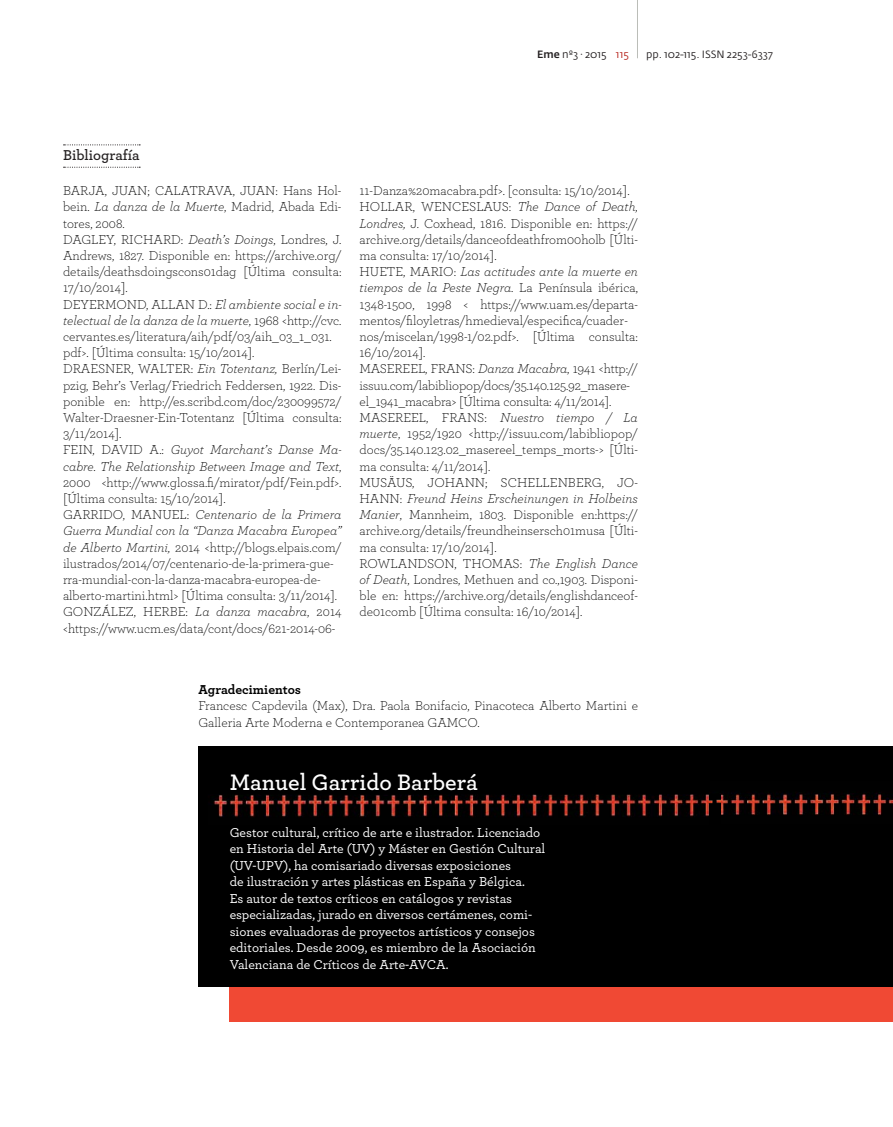
<style>
.page{position:relative;width:893px;height:1127px;background:#fff}
.page>*{position:absolute;margin:0;border:0;box-sizing:border-box;transform-origin:0 0}
.t1{font:600 23.55px "Archer";color:#fff}
.t2{font:600 15px "Archer";color:#231f20}
.t3{font:300 13.5px/16.2px "Archer";color:#000}
.t4{font:500 13.5px/16.5px "Archer";color:#fff}
.t5{font:700 13.5px "Archer";color:#000}
.t6{font:10.5px "Fedra Sans Pro";color:#231f20}
.t7{font:10.5px "Fedra Sans Pro";color:#b6231b}
.s1{font-weight:500}
.s2{font-style:italic}
</style>
<div class="page">
<hr style="left:637px;top:0;width:1px;height:58px;background:#bbbdb8">
<div style="left:230px;top:766px;width:663px;height:256px;background:#f04934"></div>
<div style="left:198px;top:746px;width:695px;height:240px;background:#000"></div>
<svg style="left:64px;top:144px;width:76px;height:1px"></svg>
<svg style="left:64px;top:167px;width:76px;height:1px"></svg>
<img style="left:213px;top:794px;width:496px;height:24px">
<img style="left:720px;top:792px;width:173px;height:24px">
<img style="left:709px;top:799px;width:11px;height:5px">
<p class="t2" style="left:63px;top:150px;width:78px">Bibliografía</p>
<p class="t6" style="left:537px;top:50px;width:71px"><span class="s1">Eme</span> nº3 · 2015</p>
<p class="t6" style="left:646px;top:50px;width:128px">pp. 102-115. ISSN 2253-6337</p>
<p class="t7" style="left:616px;top:50px;width:14px">115</p>
<p class="t3" style="left:63px;top:183px;width:280px">BARJA, JUAN; CALATRAVA, JUAN: Hans Hol&shy;bein. <span class="s2">La danza de la Muerte</span>, Madrid, Abada Edi&shy;tores, 2008.<br>DAGLEY, RICHARD: <span class="s2">Death’s Doings</span>, Londres, J.<br>Andrews, 1827. Disponible en: https://archive.org/ details/deathsdoingscons01dag [Última consulta:<br>17/10/2014].<br>DEYERMOND, ALLAN D.: <span class="s2">El ambiente social e in&shy;telectual de la danza de la muerte</span>, 1968 &lt;http://cvc. cervantes.es/literatura/aih/pdf/03/aih_03_1_031. pdf&gt;. [Última consulta: 15/10/2014].<br>DRAESNER, WALTER: <span class="s2">Ein Totentanz,</span> Berlín/Lei&shy;pzig, Behr’s Verlag/Friedrich Feddersen, 1922. Dis&shy;ponible en: http://es.scribd.com/doc/230099572/ Walter-Draesner-Ein-Totentanz [Última consulta:<br>3/11/2014].<br>FEIN, DAVID A.: <span class="s2">Guyot Marchant’s Danse Ma&shy;cabre. The Relationship Between Image and Text</span>, 2000 &lt;http://www.glossa.fi/mirator/pdf/Fein.pdf&gt;. [Última consulta: 15/10/2014].<br>GARRIDO, MANUEL: <span class="s2">Centenario de la Primera Guerra Mundial con la “Danza Macabra Europea” de Alberto Martini,</span> 2014 &lt;http://blogs.elpais.com/ ilustrados/2014/07/centenario-de-la-primera-gue&shy;rra-mundial-con-la-danza-macabra-europea-de&shy;alberto-martini.html&gt; [Última consulta: 3/11/2014].<br>GONZÁLEZ, HERBE: <span class="s2">La danza macabra</span>, 2014 &lt;https://www.ucm.es/data/cont/docs/621-2014-06-</p>
<p class="t3" style="left:359px;top:183px;width:280px">11-Danza%20macabra.pdf&gt;. [consulta: 15/10/2014].<br>HOLLAR, WENCESLAUS: <span class="s2">The Dance of Death, Londres,</span> J. Coxhead, 1816. Disponible en: https:// archive.org/details/danceofdeathfrom00holb [Últi&shy;ma consulta: 17/10/2014].<br>HUETE, MARIO: <span class="s2">Las actitudes ante la muerte en tiempos de la Peste Negra.</span> La Península ibérica, 1348-1500, 1998 &lt; https://www.uam.es/departa&shy;mentos/filoyletras/hmedieval/especifica/cuader&shy;nos/miscelan/1998-1/02.pdf&gt;. [Última consulta:<br>16/10/2014].<br>MASEREEL, FRANS: <span class="s2">Danza Macabra</span>, 1941 &lt;http:// issuu.com/labibliopop/docs/35.140.125.92_masere&shy;el_1941_macabra&gt; [Última consulta: 4/11/2014].<br>MASEREEL, FRANS: <span class="s2">Nuestro tiempo / La muerte</span>, 1952/1920 &lt;http://issuu.com/labibliopop/ docs/35.140.123.02_masereel_temps_morts-&gt; [Últi&shy;ma consulta: 4/11/2014].<br>MUSÄUS, JOHANN; SCHELLENBERG, JO-HANN: <span class="s2">Freund Heins Erscheinungen in Holbeins Manier</span>, Mannheim, 1803. Disponible en:https:// archive.org/details/freundheinsersch01musa [Últi&shy;ma consulta: 17/10/2014].<br>ROWLANDSON, THOMAS: <span class="s2">The English Dance of Death</span>, Londres, Methuen and co.,1903. Disponi&shy;ble en: https://archive.org/details/englishdanceof&shy;de01comb [Última consulta: 16/10/2014].</p>
<p class="t5" style="left:198px;top:685px;width:104px">Agradecimientos</p>
<p class="t3" style="left:198px;top:699px;width:441px">Francesc Capdevila (Max), Dra. Paola Bonifacio, Pinacoteca Alberto Martini e<br>Galleria Arte Moderna e Contemporanea GAMCO.</p>
<h1 class="t1" style="left:230px;top:773px;width:250px">Manuel Garrido Barberá</h1>
<p class="t4" style="left:230px;top:825px;width:317px">Gestor cultural, crítico de arte e ilustrador. Licenciado en Historia del Arte (UV) y Máster en Gestión Cultural (UV-UPV), ha comisariado diversas exposiciones<br>de ilustración y artes plásticas en España y Bélgica.<br>Es autor de textos críticos en catálogos y revistas especializadas, jurado en diversos certámenes, comi&shy;siones evaluadoras de proyectos artísticos y consejos editoriales. Desde 2009, es miembro de la Asociación Valenciana de Críticos de Arte-AVCA.</p>
</div>
